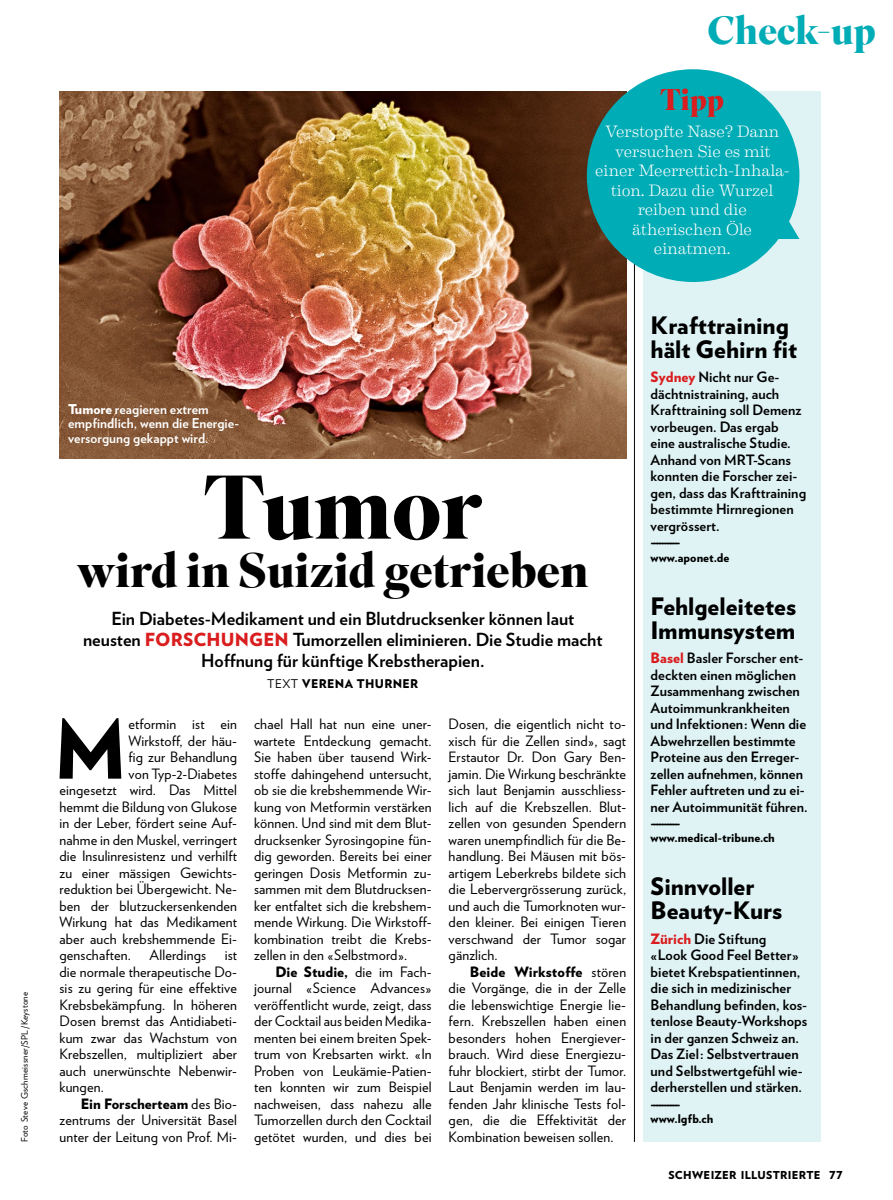
<style>
.page{position:relative;width:893px;height:1200px;background:#fff}
.page>*{position:absolute;margin:0;border:0;box-sizing:border-box;transform-origin:0 0}
._200_TitSup_60_x04_S{font:700 90px "Superior Title";letter-spacing:-.01em;color:#000}
._516___LT_VBook_FS_I{font:900 81.75px "Verlag";color:#000}
._200_TitSup_32_x04_S{font:700 48px "Superior Title";letter-spacing:-.01em;color:#000}
.t1{font:700 39px "Superior Title";letter-spacing:-.01em;color:#00acb5}
._900_Box_Tit_SupBo_2{font:700 30px "Superior Title";color:#da1d1e}
._900_Box_Tit_16_VerB{font:900 24px/24px "Verlag";color:#000}
._300_Lead_12pt_x06_S{font:700 18px/21px "Verlag";color:#000;text-align:center}
._910_Box_Txt_Eames_1{font:300 16.5px/19.5px "Eames Century Modern";letter-spacing:-.005em;color:#fff;text-align:center}
._512_LT_VBook_BS_EZ{font:14.25px/16.5px "Verlag";letter-spacing:.01em;color:#000;text-align:justify}
._526_LT_VBold_FS_x08{font:700 14.25px/16.5px "Verlag";letter-spacing:.005em;color:#000}
._516___LT_VBook_FS_I-2{font:14.25px/16.5px "Verlag";letter-spacing:.01em;color:#000;text-align:justify}
._805_Legi_8_0_VLight{font:14.25px "Verlag Black SC800";color:#000}
._850___Legi_9_VBold{font:700 13.5px/14.2px "Verlag";letter-spacing:.005em;color:#fff}
._805_Legi_8_0_VLight-2{font:900 12px "Verlag";letter-spacing:.005em;color:#000}
._400_AUTOR_VerBlack{font:900 12px "Verlag";letter-spacing:.03em;color:#000}
.t2{font:900 10.95px "Verlag";letter-spacing:.025em;color:#000}
._400_Fotobyline_x12{font:9px "Verlag";letter-spacing:.025em;color:#000}
.s1{font-weight:900}
.s2{font-weight:900;color:#da1d1e}
.s3{font-weight:400}
</style>
<div class="page">
<hr style="left:634px;top:91px;width:1px;height:1050px;background:#000">
<img style="left:60px;top:91px;width:566px;height:367px">
<div style="left:643px;top:91px;width:178px;height:1050px;background:#dff3f5"></div>
<svg style="left:587px;top:69px;width:212px;height:213px;background:#27aeb4"></svg>
<p class="_400_Fotobyline_x12" style="left:18px;top:1141px;width:152px;rotate:-90deg">Foto Steve Gschmeissner/SPL/Keystone</p>
<p class="t1" style="left:708px;top:6px;width:170px">Check-up</p>
<p class="_900_Box_Tit_SupBo_2" style="left:661px;top:81px;width:65px">Tipp</p>
<p class="_910_Box_Txt_Eames_1" style="left:595px;top:120px;width:196px">Verstopfte Nase? Dann versuchen Sie es mit einer Meerrettich-Inhala&shy;tion. Dazu die Wurzel reiben und die ätherischen Öle einatmen.</p>
<p class="_850___Legi_9_VBold" style="left:68px;top:401px;width:173px"><span class="s1">Tumore</span> reagieren extrem empfindlich, wenn die Energie&shy;versorgung gekappt wird.</p>
<p class="_200_TitSup_60_x04_S" style="left:204px;top:451px;width:281px">Tumor</p>
<p class="_200_TitSup_32_x04_S" style="left:77px;top:540px;width:514px">wird in Suizid getrieben</p>
<p class="_300_Lead_12pt_x06_S" style="left:83px;top:607px;width:521px">Ein Diabetes-Medikament und ein Blutdrucksenker können laut neusten <span class="s2">FORSCHUNGEN</span> Tumorzellen eliminieren. Die Studie macht<br>Hoffnung für künftige Krebstherapien.</p>
<p class="_400_AUTOR_VerBlack" style="left:267px;top:674px;width:153px"><span class="s3">TEXT</span> VERENA THURNER</p>
<p class="_516___LT_VBook_FS_I" style="left:54px;top:681px;width:75px">M</p>
<p class="_516___LT_VBook_FS_I-2" style="left:129px;top:714px;width:110px">etformin ist ein</p>
<p class="_516___LT_VBook_FS_I-2" style="left:129px;top:731px;width:110px">Wirkstoff, der häu-</p>
<p class="_516___LT_VBook_FS_I-2" style="left:129px;top:747px;width:110px">fig zur Behandlung</p>
<p class="_516___LT_VBook_FS_I-2" style="left:129px;top:764px;width:110px">von Typ-2-Diabetes</p>
<p class="_516___LT_VBook_FS_I-2" style="left:60px;top:780px;width:179px">eingesetzt wird. Das Mittel</p>
<p class="_516___LT_VBook_FS_I-2" style="left:60px;top:797px;width:179px">hemmt die Bildung von Glukose</p>
<p class="_516___LT_VBook_FS_I-2" style="left:60px;top:813px;width:179px">in der Leber, fördert seine Auf-</p>
<p class="_516___LT_VBook_FS_I-2" style="left:60px;top:830px;width:179px">nahme in den Muskel, verringert</p>
<p class="_516___LT_VBook_FS_I-2" style="left:60px;top:846px;width:179px">die Insulinresistenz und verhilft</p>
<p class="_516___LT_VBook_FS_I-2" style="left:60px;top:863px;width:178px">zu einer mässigen Gewichts-</p>
<p class="_516___LT_VBook_FS_I-2" style="left:60px;top:879px;width:179px">reduktion bei Übergewicht. Ne-</p>
<p class="_516___LT_VBook_FS_I-2" style="left:60px;top:896px;width:179px">ben der blutzuckersenkenden</p>
<p class="_516___LT_VBook_FS_I-2" style="left:60px;top:912px;width:179px">Wirkung hat das Medikament</p>
<p class="_516___LT_VBook_FS_I-2" style="left:60px;top:929px;width:179px">aber auch krebshemmende Ei-</p>
<p class="_516___LT_VBook_FS_I-2" style="left:60px;top:945px;width:73px">genschaften.</p>
<p class="_516___LT_VBook_FS_I-2" style="left:150px;top:945px;width:58px">Allerdings</p>
<p class="_516___LT_VBook_FS_I-2" style="left:60px;top:945px;width:179px;text-indent:165px">ist die normale therapeutische Do&shy;sis zu gering für eine effektive Krebsbekämpfung. In höheren Dosen bremst das Antidiabeti&shy;kum zwar das Wachstum von Krebszellen, multipliziert aber auch unerwünschte Nebenwir&shy;kungen.</p>
<p class="_512_LT_VBook_BS_EZ" style="left:60px;top:1094px;width:179px;text-indent:21px"><span class="s1">Ein Forscherteam</span> des Bio&shy;zentrums der Universität Basel unter der Leitung von Prof. Mi-</p>
<p class="_512_LT_VBook_BS_EZ" style="left:254px;top:714px;width:179px">chael Hall hat nun eine uner&shy;wartete Entdeckung gemacht.<br>Sie haben über tausend Wirk&shy;stoffe dahingehend untersucht, ob sie die krebshemmende Wir&shy;kung von Metformin verstärken können. Und sind mit dem Blut&shy;drucksenker Syrosingopine fün&shy;dig geworden. Bereits bei einer geringen Dosis Metformin zu&shy;sammen mit dem Blutdrucksen&shy;ker entfaltet sich die krebshem&shy;mende Wirkung. Die Wirkstoff&shy;kombination treibt die Krebs&shy;zellen in den «Selbstmord».</p>
<p class="_512_LT_VBook_BS_EZ" style="left:254px;top:962px;width:179px;text-indent:21px"><span class="s1">Die Studie,</span> die im Fach&shy;journal «Science Advances» veröffentlicht wurde, zeigt, dass der Cocktail aus beiden Medika&shy;menten bei einem breiten Spek&shy;trum von Krebsarten wirkt. «In Proben von Leukämie-Patien&shy;ten konnten wir zum Beispiel nachweisen, dass nahezu alle Tumorzellen durch den Cocktail getötet wurden, und dies bei</p>
<p class="_512_LT_VBook_BS_EZ" style="left:449px;top:714px;width:179px">Dosen, die eigentlich nicht to&shy;xisch für die Zellen sind», sagt Erstautor Dr. Don Gary Ben&shy;jamin. Die Wirkung beschränkte sich laut Benjamin ausschliess&shy;lich auf die Krebszellen. Blut&shy;zellen von gesunden Spendern waren unempfindlich für die Be&shy;handlung. Bei Mäusen mit bös&shy;artigem Leberkrebs bildete sich die Lebervergrösserung zurück, und auch die Tumorknoten wur&shy;den kleiner. Bei einigen Tieren verschwand der Tumor sogar gänzlich.</p>
<p class="_512_LT_VBook_BS_EZ" style="left:449px;top:962px;width:179px;text-indent:21px"><span class="s1">Beide Wirkstoffe</span> stören die Vorgänge, die in der Zelle die lebenswichtige Energie lie&shy;fern. Krebszellen haben einen besonders hohen Energiever&shy;brauch. Wird diese Energiezu&shy;fuhr blockiert, stirbt der Tumor.<br>Laut Benjamin werden im lau&shy;fenden Jahr klinische Tests fol&shy;gen, die die Effektivität der Kombination beweisen sollen.</p>
<p class="_900_Box_Tit_16_VerB" style="left:651px;top:312px;width:148px">Krafttraining hält Gehirn fit</p>
<p class="_526_LT_VBold_FS_x08" style="left:651px;top:368px;width:157px"><span class="s2">Sydney</span> Nicht nur Ge&shy;dächtnistraining, auch<br>Krafttraining soll Demenz vorbeugen. Das ergab eine australische Studie.<br>Anhand von MRT-Scans konnten die Forscher zei&shy;gen, dass das Krafttraining bestimmte Hirnregionen vergrössert.</p>
<p class="_805_Legi_8_0_VLight" style="left:651px;top:530px;width:31px">----------</p>
<p class="_805_Legi_8_0_VLight-2" style="left:651px;top:547px;width:80px">www.aponet.de</p>
<p class="_900_Box_Tit_16_VerB" style="left:651px;top:592px;width:147px">Fehlgeleitetes<br>Immunsystem</p>
<p class="_526_LT_VBold_FS_x08" style="left:651px;top:648px;width:159px"><span class="s2">Basel</span> Basler Forscher ent&shy;deckten einen möglichen<br>Zusammenhang zwischen<br>Autoimmunkrankheiten und Infektionen: Wenn die<br>Abwehrzellen bestimmte<br>Proteine aus den Erreger&shy;zellen aufnehmen, können<br>Fehler auftreten und zu ei&shy;ner Autoimmunität führen.</p>
<p class="_805_Legi_8_0_VLight" style="left:651px;top:811px;width:31px">----------</p>
<p class="_805_Legi_8_0_VLight-2" style="left:651px;top:828px;width:126px">www.medical-tribune.ch</p>
<p class="_900_Box_Tit_16_VerB" style="left:651px;top:873px;width:133px">Sinnvoller<br>Beauty-Kurs</p>
<p class="_526_LT_VBold_FS_x08" style="left:651px;top:929px;width:158px"><span class="s2">Zürich</span> Die Stiftung<br>«Look Good Feel Better» bietet Krebspatientinnen, die sich in medizinischer<br>Behandlung befinden, kos&shy;tenlose Beauty-Workshops in der ganzen Schweiz an.<br>Das Ziel: Selbstvertrauen und Selbstwertgefühl wie&shy;derherstellen und stärken.</p>
<p class="_805_Legi_8_0_VLight" style="left:651px;top:1091px;width:31px">----------</p>
<p class="_805_Legi_8_0_VLight-2" style="left:651px;top:1108px;width:64px">www.lgfb.ch</p>
<p class="t2" style="left:668px;top:1165px;width:154px">SCHWEIZER ILLUSTRIERTE</p>
<p class="t2" style="left:829px;top:1165px;width:15px">77</p>
</div>
